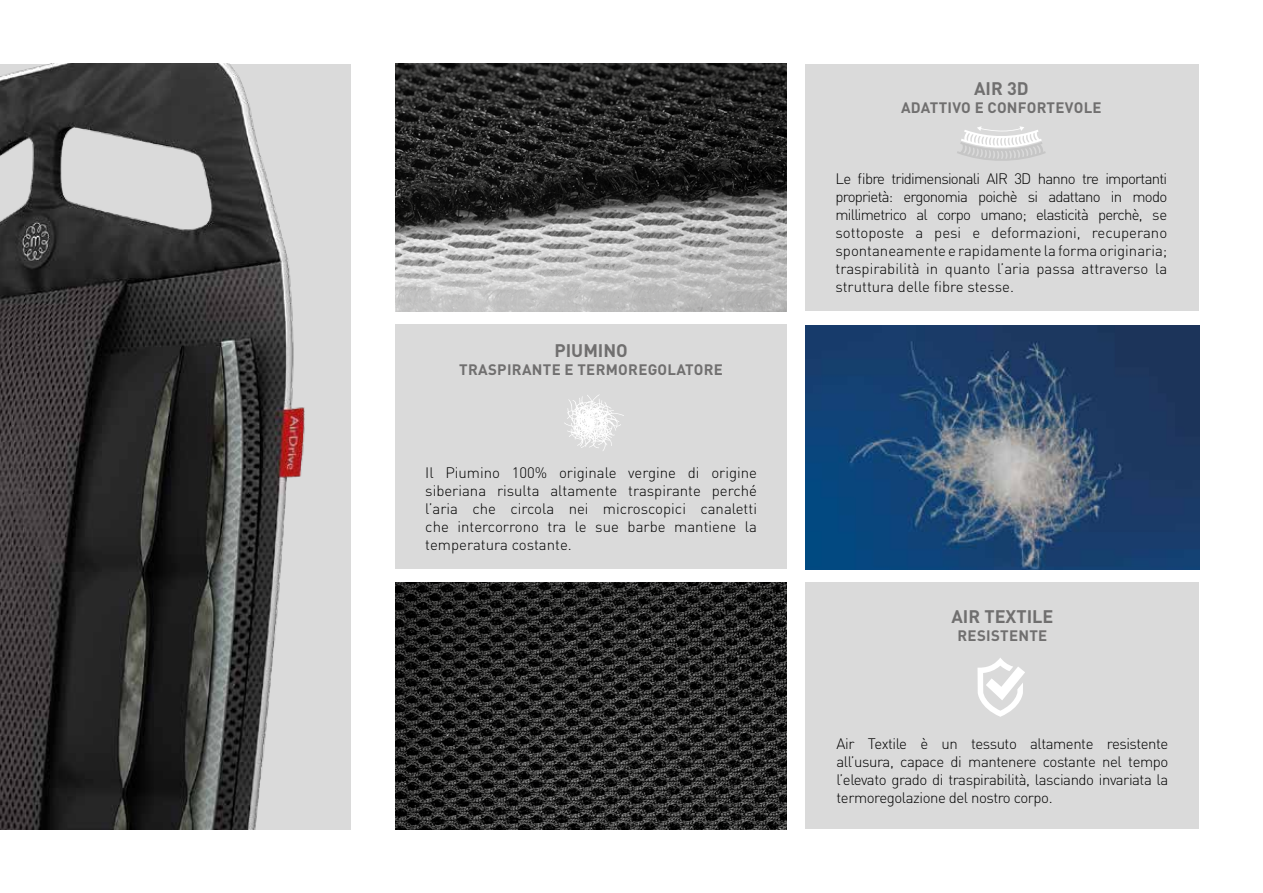
<style>
.page{position:relative;width:1263px;height:893px;background:#fff}
.page>*{position:absolute;margin:0;border:0;box-sizing:border-box;transform-origin:0 0}
.t1{font:700 18px "DIN Pro";color:#706f6f}
.t2{font:300 15px/18px "DIN Pro";letter-spacing:-.005em;color:#000;text-align:justify}
.t3{font:700 15px "DIN Pro";letter-spacing:.02em;color:#706f6f}
</style>
<div class="page">
<div style="left:806px;top:582px;width:393px;height:247px;background:#dadada"></div>
<div style="left:806px;top:64px;width:393px;height:246px;background:#dadada"></div>
<img style="left:395px;top:64px;width:392px;height:247px">
<img style="left:395px;top:583px;width:392px;height:246px">
<img style="left:0;top:64px;width:351px;height:765px">
<svg style="left:977px;top:658px;width:48px;height:59px"></svg>
<svg style="left:957px;top:126px;width:89px;height:35px"></svg>
<div style="left:395px;top:324px;width:392px;height:245px;background:#dadada"></div>
<img style="left:806px;top:326px;width:393px;height:244px">
<svg style="left:564px;top:394px;width:60px;height:57px"></svg>
<p class="t1" style="left:554px;top:335px;width:75px">PIUMINO</p>
<p class="t3" style="left:459px;top:357px;width:265px">TRASPIRANTE E TERMOREGOLATORE</p>
<p class="t2" style="left:425px;top:463px;width:333px">Il Piumino 100% originale vergine di origine siberiana risulta altamente traspirante perché l’aria che circola nei microscopici canaletti che intercorrono tra le sue barbe mantiene la temperatura costante.</p>
<p class="t1" style="left:974px;top:73px;width:56px">AIR 3D</p>
<p class="t3" style="left:901px;top:95px;width:202px">ADATTIVO E CONFORTEVOLE</p>
<p class="t2" style="left:835px;top:169px;width:333px">Le fibre tridimensionali AIR 3D hanno tre importanti proprietà: ergonomia poichè si adattano in modo millimetrico al corpo umano; elasticità perchè, se sottoposte a pesi e deformazioni, recuperano spontaneamente e rapidamente la forma originaria; traspirabilità in quanto l’aria passa attraverso la struttura delle fibre stesse.</p>
<p class="t1" style="left:951px;top:601px;width:103px">AIR TEXTILE</p>
<p class="t3" style="left:957px;top:623px;width:91px">RESISTENTE</p>
<p class="t2" style="left:836px;top:734px;width:333px">Air Textile è un tessuto altamente resistente all’usura, capace di mantenere costante nel tempo l’elevato grado di traspirabilità, lasciando invariata la termoregolazione del nostro corpo.</p>
</div>
